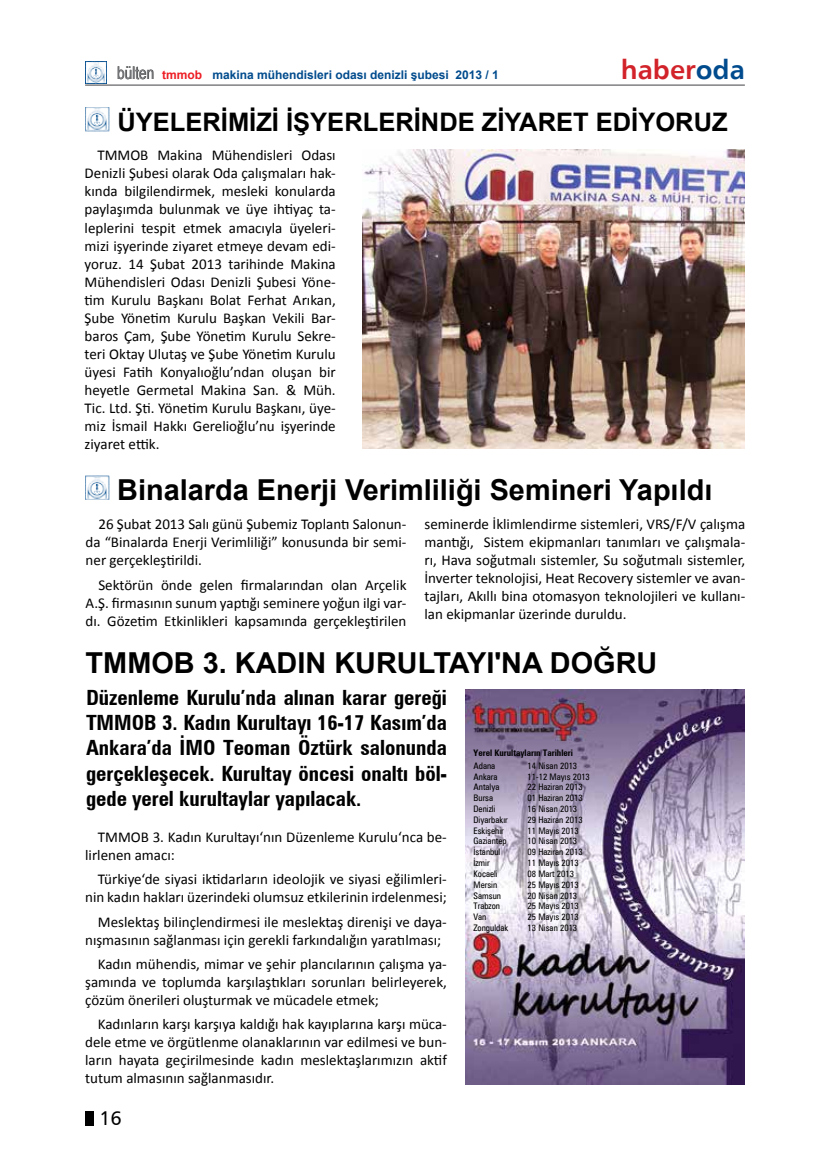
<style>
.page{position:relative;width:830px;height:1170px;background:#fff}
.page>*{position:absolute;margin:0;border:0;box-sizing:border-box;transform-origin:0 0}
.t1{font:700 28.8px "Arial";color:#000}
.t2{font:27px "Humanist 777 BT Bold B";color:#d2232a}
.t3{font:700 25.5px "Arial";color:#000}
.t4{font:700 condensed 21px/25.2px "Zurich BT";color:#000;text-align:justify}
.t5{font:19.5px "Humanist 777 BT Roman B";color:#000}
.t6{font:15px/18px "Calibri";color:#000;text-align:justify}
.t7{font:700 12px "Arial";color:#004b8d}
.t8{font:condensed 9px "Zurich BT";color:#000}
.t9{font:700 condensed 9px "Zurich BT";color:#000}
.s1{font-family:"Arial Narrow";font-weight:400;font-size:17.7px;color:#000}
.s2{color:#ed1d24}
.s3{color:#004b8d}
</style>
<div class="page">
<div style="left:85px;top:1110px;width:9px;height:14px;background:#000"></div>
<hr style="left:85px;top:85px;width:659px;height:1px;background:#414042">
<img style="left:85px;top:62px;width:21px;height:21px">
<img style="left:85px;top:476px;width:24px;height:23px">
<img style="left:362px;top:149px;width:382px;height:299px">
<img style="left:86px;top:107px;width:23px;height:24px">
<img style="left:465px;top:690px;width:279px;height:394px">
<p class="t7" style="left:117px;top:66px;width:383px"><span class="s1">bülten</span> <span class="s2">tmmob</span> makina mühendisleri odası denizli şubesi 2013 / 1</p>
<h2 class="t2" style="left:620px;top:52px;width:125px">haber<span class="s3">oda</span></h2>
<h3 class="t3" style="left:117px;top:104px;width:611px">ÜYELERİMİZİ İŞYERLERİNDE ZİYARET EDİYORUZ</h3>
<p class="t6" style="left:85px;top:146px;width:252px;text-indent:13px">TMMOB Makina Mühendisleri Odası Denizli Şubesi olarak Oda çalışmaları hak&shy;kında bilgilendirmek, mesleki konularda paylaşımda bulunmak ve üye ihtiyaç ta&shy;leplerini tespit etmek amacıyla üyeleri&shy;mizi işyerinde ziyaret etmeye devam edi&shy;yoruz. 14 Şubat 2013 tarihinde Makina Mühendisleri Odası Denizli Şubesi Yöne&shy;tim Kurulu Başkanı Bolat Ferhat Arıkan, Şube Yönetim Kurulu Başkan Vekili Bar&shy;baros Çam, Şube Yönetim Kurulu Sekre&shy;teri Oktay Ulutaş ve Şube Yönetim Kurulu üyesi Fatih Konyalıoğlu’ndan oluşan bir heyetle Germetal Makina San. &amp; Müh.<br>Tic. Ltd. Şti. Yönetim Kurulu Başkanı, üye&shy;miz İsmail Hakkı Gerelioğlu’nu işyerinde ziyaret ettik.</p>
<h1 class="t1" style="left:117px;top:469px;width:596px">Binalarda Enerji Verimliliği Semineri Yapıldı</h1>
<p class="t6" style="left:86px;top:515px;width:322px;text-indent:13px">26 Şubat 2013 Salı günü Şubemiz Toplantı Salonun&shy;da “Binalarda Enerji Verimliliği” konusunda bir semi&shy;ner gerçekleştirildi.</p>
<p class="t6" style="left:86px;top:575px;width:322px;text-indent:13px">Sektörün önde gelen firmalarından olan Arçelik A.Ş. firmasının sunum yaptığı seminere yoğun ilgi var&shy;dı. Gözetim Etkinlikleri kapsamında gerçekleştirilen</p>
<p class="t6" style="left:424px;top:515px;width:322px">seminerde İklimlendirme sistemleri, VRS/F/V çalışma mantığı, Sistem ekipmanları tanımları ve çalışmala&shy;rı, Hava soğutmalı sistemler, Su soğutmalı sistemler, İnverter teknolojisi, Heat Recovery sistemler ve avan&shy;tajları, Akıllı bina otomasyon teknolojileri ve kullanı&shy;lan ekipmanlar üzerinde duruldu.</p>
<h1 class="t1" style="left:86px;top:642px;width:573px">TMMOB 3. KADIN KURULTAYI'NA DOĞRU</h1>
<h3 class="t4" style="left:86px;top:684px;width:362px">Düzenleme Kurulu’nda alınan karar gereği TMMOB 3. Kadın Kurultayı 16-17 Kasım’da Ankara’da İMO Teoman Öztürk salonunda gerçekleşecek. Kurultay öncesi onaltı böl&shy;gede yerel kurultaylar yapılacak.</h3>
<p class="t6" style="left:85px;top:827px;width:363px;text-indent:13px">TMMOB 3. Kadın Kurultayı‘nın Düzenleme Kurulu‘nca be&shy;lirlenen amacı:</p>
<p class="t6" style="left:85px;top:870px;width:363px;text-align:right">Türkiye‘de siyasi iktidarların ideolojik ve siyasi eğilimleri&shy;nin kadın hakları üzerindeki olumsuz etkilerinin irdelenmesi;</p>
<p class="t6" style="left:85px;top:912px;width:363px;text-indent:13px">Meslektaş bilinçlendirmesi ile meslektaş direnişi ve daya&shy;nışmasının sağlanması için gerekli farkındalığın yaratılması;</p>
<p class="t6" style="left:85px;top:954px;width:363px;text-indent:13px">Kadın mühendis, mimar ve şehir plancılarının çalışma ya&shy;şamında ve toplumda karşılaştıkları sorunları belirleyerek, çözüm önerileri oluşturmak ve mücadele etmek;</p>
<p class="t6" style="left:85px;top:1015px;width:363px;text-indent:13px">Kadınların karşı karşıya kaldığı hak kayıplarına karşı müca&shy;dele etme ve örgütlenme olanaklarının var edilmesi ve bun&shy;ların hayata geçirilmesinde kadın meslektaşlarımızın aktif tutum almasının sağlanmasıdır.</p>
<p class="t9" style="left:473px;top:747px;width:101px">Yerel Kurultayların Tarihleri</p>
<p class="t8" style="left:473px;top:760px;width:23px">Adana</p>
<p class="t8" style="left:527px;top:760px;width:51px">14 Nisan 2013</p>
<p class="t8" style="left:473px;top:770px;width:25px">Ankara</p>
<p class="t8" style="left:527px;top:770px;width:64px">11-12 Mayıs 2013</p>
<p class="t8" style="left:473px;top:781px;width:27px">Antalya</p>
<p class="t8" style="left:527px;top:781px;width:57px">22 Haziran 2013</p>
<p class="t8" style="left:473px;top:792px;width:21px">Bursa</p>
<p class="t8" style="left:527px;top:792px;width:57px">01 Haziran 2013</p>
<p class="t8" style="left:473px;top:803px;width:23px">Denizli</p>
<p class="t8" style="left:527px;top:803px;width:51px">16 Nisan 2013</p>
<p class="t8" style="left:473px;top:814px;width:36px">Diyarbakır</p>
<p class="t8" style="left:527px;top:814px;width:57px">29 Haziran 2013</p>
<p class="t8" style="left:473px;top:824px;width:32px">Eskişehir</p>
<p class="t8" style="left:527px;top:824px;width:53px">11 Mayıs 2013</p>
<p class="t8" style="left:473px;top:835px;width:35px">Gaziantep</p>
<p class="t8" style="left:527px;top:835px;width:51px">10 Nisan 2013</p>
<p class="t8" style="left:473px;top:846px;width:28px">İstanbul</p>
<p class="t8" style="left:527px;top:846px;width:57px">09 Haziran 2013</p>
<p class="t8" style="left:473px;top:857px;width:18px">İzmir</p>
<p class="t8" style="left:527px;top:857px;width:53px">11 Mayıs 2013</p>
<p class="t8" style="left:473px;top:868px;width:26px">Kocaeli</p>
<p class="t8" style="left:527px;top:868px;width:48px">08 Mart 2013</p>
<p class="t8" style="left:473px;top:878px;width:25px">Mersin</p>
<p class="t8" style="left:527px;top:878px;width:53px">25 Mayıs 2013</p>
<p class="t8" style="left:473px;top:889px;width:29px">Samsun</p>
<p class="t8" style="left:527px;top:889px;width:51px">20 Nisan 2013</p>
<p class="t8" style="left:473px;top:900px;width:28px">Trabzon</p>
<p class="t8" style="left:527px;top:900px;width:53px">25 Mayıs 2013</p>
<p class="t8" style="left:473px;top:911px;width:14px">Van</p>
<p class="t8" style="left:527px;top:911px;width:53px">25 Mayıs 2013</p>
<p class="t8" style="left:473px;top:922px;width:36px">Zonguldak</p>
<p class="t8" style="left:527px;top:922px;width:51px">13 Nisan 2013</p>
<h3 class="t5" style="left:99px;top:1106px;width:24px">16</h3>
</div>
